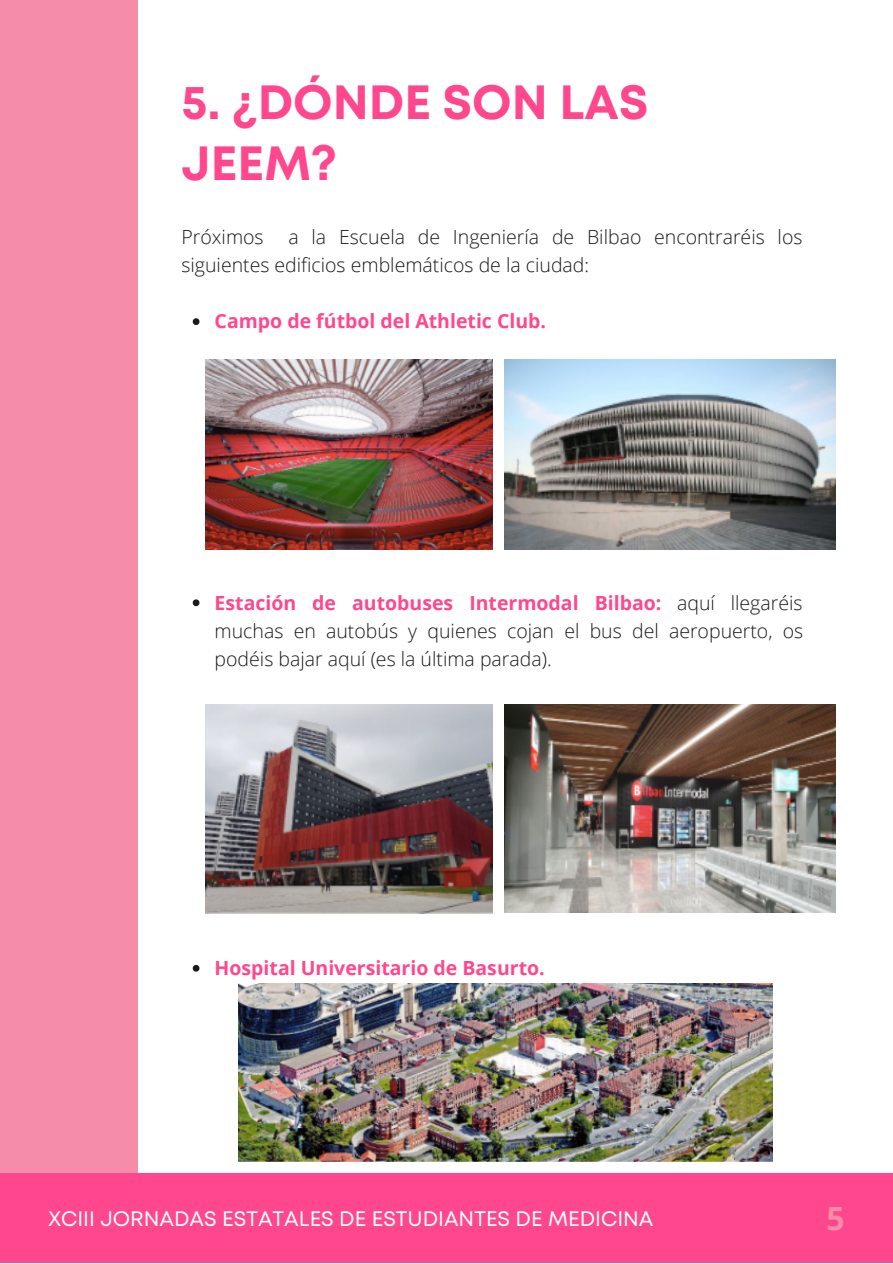
<style>
.page{position:relative;width:893px;height:1264px;background:#fff}
.page>*{position:absolute;margin:0;border:0;box-sizing:border-box;transform-origin:0 0}
.t1{font:700 48px/61.8px "Mont";color:#ff478d}
.t2{font:700 31.95px "Open Sans";color:#f48caa}
.t3{font:21px "Mont";color:#fff}
.t4{font:300 19.5px/28px "Open Sans";color:#191919;text-align:justify}
.t5{font:700 19.5px "Open Sans";color:#ff478d}
.s1{font-weight:700;color:#ff478d}
</style>
<div class="page">
<div style="left:0;top:0;width:137px;height:1262px;background:#f48caa"></div>
<svg style="left:193px;top:318px;width:6px;height:7px"></svg>
<svg style="left:193px;top:599px;width:6px;height:7px"></svg>
<svg style="left:193px;top:964px;width:6px;height:7px"></svg>
<div style="left:0;top:1173px;width:892px;height:89px;background:#ff478d"></div>
<img style="left:205px;top:360px;width:287px;height:190px">
<img style="left:505px;top:360px;width:330px;height:190px">
<img style="left:205px;top:704px;width:287px;height:209px">
<img style="left:505px;top:704px;width:330px;height:209px">
<img style="left:238px;top:983px;width:534px;height:178px">
<h1 class="t1" style="left:181px;top:74px;width:468px">5. ¿DÓNDE SON LAS<br>JEEM?</h1>
<p class="t4" style="left:181px;top:222px;width:622px;text-indent:107px">a la Escuela de Ingeniería de Bilbao encontraréis los siguientes edificios emblemáticos de la ciudad:</p>
<p class="t4" style="left:181px;top:222px;width:84px">Próximos</p>
<p class="t5" style="left:214px;top:307px;width:333px">Campo de fútbol del Athletic Club.</p>
<p class="t4" style="left:214px;top:588px;width:590px"><span class="s1">Estación de autobuses Intermodal Bilbao:</span> aquí llegaréis muchas en autobús y quienes cojan el bus del aeropuerto, os podéis bajar aquí (es la última parada).</p>
<p class="t5" style="left:214px;top:954px;width:331px">Hospital Universitario de Basurto.</p>
<p class="t3" style="left:48px;top:1210px;width:606px">XCIII JORNADAS ESTATALES DE ESTUDIANTES DE MEDICINA</p>
<h2 class="t2" style="left:826px;top:1195px;width:20px">5</h2>
</div>
